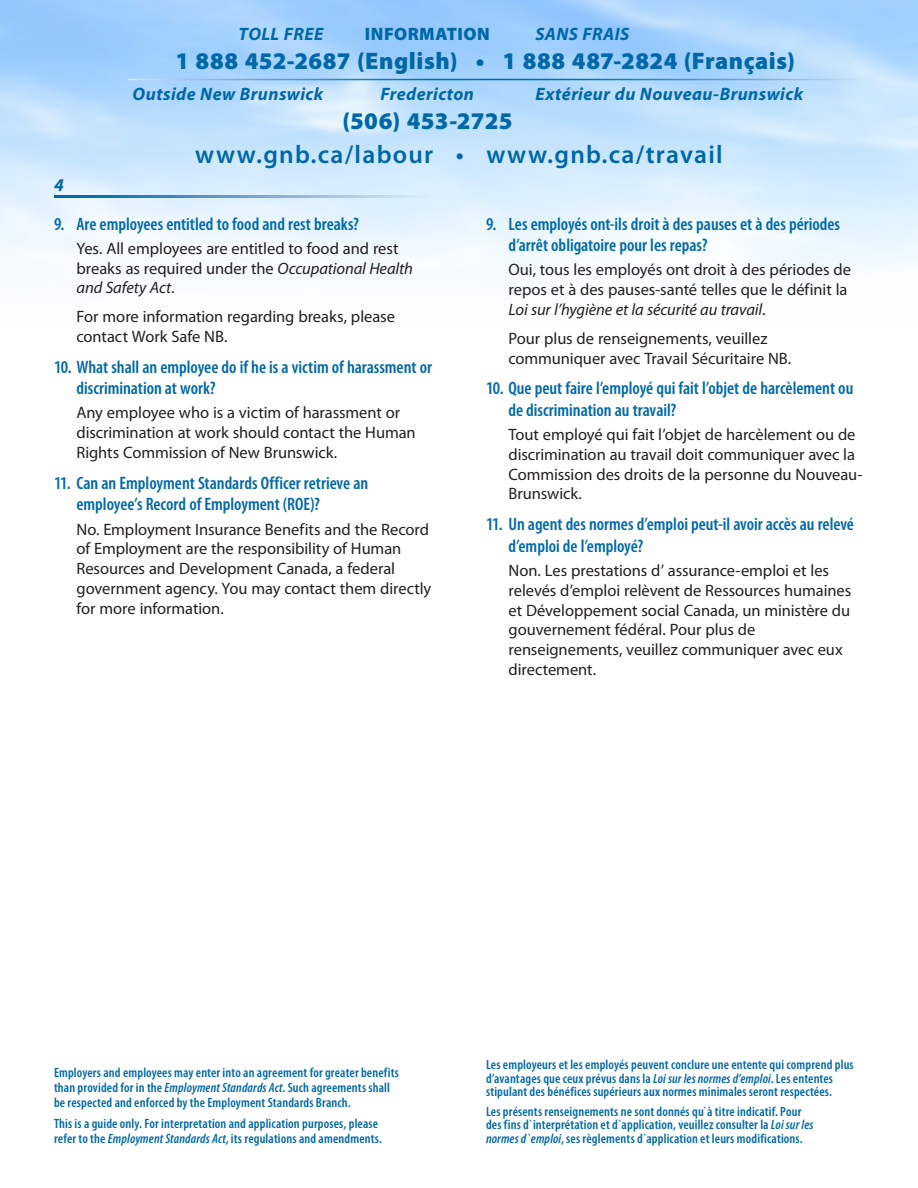
<style>
.page{position:relative;width:918px;height:1188px;background:#fff}
.page>*{position:absolute;margin:0;border:0;box-sizing:border-box;transform-origin:0 0}
.t1{font:600 25.5px "Myriad Pro";letter-spacing:.05em;color:#0068a9}
.t2{font:900 24px "Myriad Pro";letter-spacing:.025em;color:#0068a9}
.question{font:600 condensed 18px/21.6px "Myriad Pro";color:#0068a9}
.t3{font:italic 700 18px "Myriad Pro";letter-spacing:.025em;color:#0068a9}
.t4{font:900 18px "Myriad Pro";letter-spacing:.03em;color:#0068a9}
.text_indent{font:16.5px/19.8px "Myriad Pro";letter-spacing:-.005em;color:#231f20}
.t5{font:600 condensed 13.5px/13.5px "Myriad Pro";letter-spacing:.01em;color:#0068a9}
.s1{font-style:italic}
</style>
<div class="page">
<p class="t3" style="left:239px;top:23px;width:86px">TOLL FREE</p>
<p class="t4" style="left:365px;top:24px;width:126px">INFORMATION</p>
<p class="t3" style="left:536px;top:23px;width:95px">SANS FRAIS</p>
<p class="t2" style="left:175px;top:47px;width:621px">1 888 452-2687 (English) • 1 888 487-2824 (Français)</p>
<p class="t3" style="left:133px;top:82px;width:192px">Outside New Brunswick</p>
<p class="t3" style="left:380px;top:82px;width:95px">Fredericton</p>
<p class="t3" style="left:535px;top:82px;width:269px">Extérieur du Nouveau-Brunswick</p>
<p class="t2" style="left:342px;top:107px;width:172px">(506) 453-2725</p>
<p class="t3" style="left:54px;top:173px;width:11px">4</p>
<p class="t1" style="left:195px;top:138px;width:529px">www.gnb.ca/labour • www.gnb.ca/travail</p>
<p class="question" style="left:54px;top:213px;width:307px">9. Are employees entitled to food and rest breaks?</p>
<p class="text_indent" style="left:76px;top:238px;width:338px">Yes. All employees are entitled to food and rest breaks as required under the <span class="s1">Occupational Health and Safety Act</span>.</p>
<p class="text_indent" style="left:76px;top:307px;width:320px">For more information regarding breaks, please contact Work Safe NB.</p>
<p class="question" style="left:76px;top:356px;width:357px;text-indent:-22px">10. What shall an employee do if he is a victim of harassment or discrimination at work?</p>
<p class="text_indent" style="left:76px;top:403px;width:341px">Any employee who is a victim of harassment or discrimination at work should contact the Human<br>Rights Commission of New Brunswick.</p>
<p class="question" style="left:76px;top:472px;width:293px;text-indent:-22px">11. Can an Employment Standards Officer retrieve an employee’s Record of Employment (ROE)?</p>
<p class="text_indent" style="left:76px;top:519px;width:356px">No. Employment Insurance Benefits and the Record of Employment are the responsibility of Human Resources and Development Canada, a federal government agency. You may contact them directly for more information.</p>
<p class="question" style="left:508px;top:213px;width:333px;text-indent:-22px">9. Les employés ont-ils droit à des pauses et à des périodes d’arrêt obligatoire pour les repas?</p>
<p class="text_indent" style="left:508px;top:260px;width:344px">Oui, tous les employés ont droit à des périodes de repos et à des pauses-santé telles que le définit la<br><span class="s1">Loi sur l’hygiène et la sécurité au travail</span>.</p>
<p class="text_indent" style="left:508px;top:328px;width:284px">Pour plus de renseignements, veuillez communiquer avec Travail Sécuritaire NB.</p>
<p class="question" style="left:508px;top:378px;width:346px;text-indent:-22px">10. Que peut faire l’employé qui fait l’objet de harcèlement ou de discrimination au travail?</p>
<p class="text_indent" style="left:508px;top:424px;width:355px">Tout employé qui fait l’objet de harcèlement ou de discrimination au travail doit communiquer avec la Commission des droits de la personne du Nouveau-Brunswick.</p>
<p class="question" style="left:508px;top:514px;width:347px;text-indent:-22px">11. Un agent des normes d’emploi peut-il avoir accès au relevé d’emploi de l’employé?</p>
<p class="text_indent" style="left:508px;top:560px;width:344px">Non. Les prestations d’ assurance-emploi et les relevés d’emploi relèvent de Ressources humaines et Développement social Canada, un ministère du gouvernement fédéral. Pour plus de renseignements, veuillez communiquer avec eux directement.</p>
<p class="t5" style="left:54px;top:1065px;width:346px;line-height:15px">Employers and employees may enter into an agreement for greater benefits than provided for in the <span class="s1">Employment Standards Act</span>. Such agreements shall be respected and enforced by the Employment Standards Branch.</p>
<p class="t5" style="left:54px;top:1116px;width:330px;line-height:15px">This is a guide only. For interpretation and application purposes, please refer to the <span class="s1">Employment Standards Act</span>, its regulations and amendments.</p>
<p class="t5" style="left:486px;top:1058px;width:369px">Les employeurs et les employés peuvent conclure une entente qui comprend plus d’avantages que ceux prévus dans la <span class="s1">Loi sur les normes d’emploi</span>. Les ententes stipulant des bénéfices supérieurs aux normes minimales seront respectées.</p>
<p class="t5" style="left:486px;top:1105px;width:329px">Les présents renseignements ne sont donnés qu`à titre indicatif. Pour des fins d`interprétation et d`application, veuillez consulter la <span class="s1">Loi sur les normes d`emploi</span>, ses règlements d`application et leurs modifications.</p>
</div>
